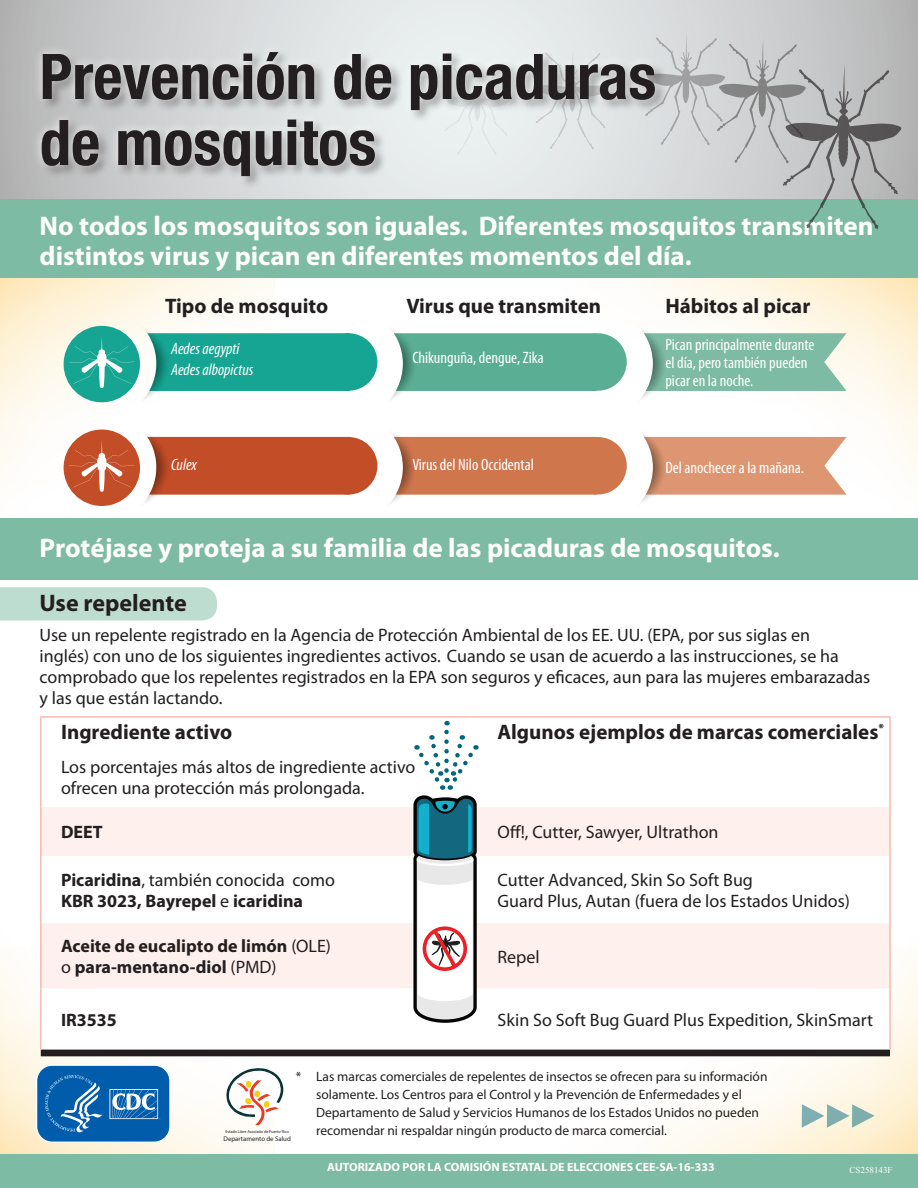
<style>
.page{position:relative;width:918px;height:1188px;background:#fff}
.page>*{position:absolute;margin:0;border:0;box-sizing:border-box;transform-origin:0 0}
.t1{font:700 condensed 63px/66px "Helvetica Neue LT Std";color:#231f20}
.t2{font:700 27px/30px "Myriad Pro";color:#fff}
.t3{font:700 24px "Myriad Pro";color:#231f20}
.H3__Third_Level_Head{font:700 21px "Myriad Pro";color:#231f20}
.B1__Body_Text{font:18px/21px "Myriad Pro";color:#231f20}
.B1__Body_Text-2{font:700 18px/21px "Myriad Pro";color:#231f20}
.B1__Body_Text-3{font:condensed 16.5px/18px "Myriad Pro";color:#fff}
.B1__Body_Text-4{font:italic condensed 16.5px/21px "Myriad Pro";color:#fff}
.t4{font:13.5px/18px "Myriad Pro";color:#231f20}
.B1__Body_Text-5{font:700 12px "Myriad Pro";color:#fff}
.t5{font:9px "Times New Roman";color:#fff}
.t6{font:6.75px "Myriad Pro";color:#231f20}
.t7{font:4.2px "Myriad Pro";color:#231f20}
.s1{font-weight:400}
</style>
<div class="page">
<img style="left:0;top:278px;width:265px;height:343px">
<img style="left:354px;top:278px;width:564px;height:228px">
<div style="left:0;top:587px;width:217px;height:33px;background:#beddd1"></div>
<svg style="left:0;top:0;width:918px;height:199px;background:#d0d2d3"></svg>
<div style="left:0;top:199px;width:918px;height:79px;background:#7dbba4"></div>
<div style="left:0;top:518px;width:918px;height:62px;background:#7dbba4"></div>
<div style="left:64px;top:430px;width:76px;height:76px;background:#c24d27;border-radius:50%"></div>
<svg style="left:69px;top:427px;width:295px;height:81px"></svg>
<div style="left:64px;top:326px;width:76px;height:76px;background:#15a592;border-radius:50%"></div>
<svg style="left:69px;top:323px;width:274px;height:81px"></svg>
<svg style="left:382px;top:427px;width:234px;height:79px"></svg>
<svg style="left:382px;top:323px;width:215px;height:81px"></svg>
<svg style="left:632px;top:427px;width:215px;height:79px"></svg>
<svg style="left:632px;top:323px;width:215px;height:81px"></svg>
<div style="left:320px;top:333px;width:57px;height:58px;background:#15a592;border-radius:50%"></div>
<div style="left:569px;top:333px;width:58px;height:58px;background:#59ae93;border-radius:50%"></div>
<div style="left:320px;top:437px;width:57px;height:57px;background:#c24d27;border-radius:50%"></div>
<div style="left:569px;top:437px;width:58px;height:57px;background:#cf764d;border-radius:50%"></div>
<div style="left:0;top:1155px;width:918px;height:33px;background:#7dbba4"></div>
<svg style="left:35px;top:1064px;width:136px;height:79px;background:#307ab9"></svg>
<div style="left:42px;top:807px;width:847px;height:49px;background:#fef0ed"></div>
<svg style="left:41px;top:923px;width:849px;height:127px;fill:#fef0ed"></svg>
<div style="left:41px;top:1050px;width:849px;height:6px;background:#231f20"></div>
<hr style="left:40px;top:807px;width:2px;height:49px;background:#fabab0">
<hr style="left:889px;top:807px;width:2px;height:49px;background:#fabab0">
<hr style="left:40px;top:856px;width:2px;height:67px;background:#fabab0">
<hr style="left:889px;top:856px;width:2px;height:67px;background:#fabab0">
<hr style="left:40px;top:923px;width:2px;height:65px;background:#fabab0">
<hr style="left:889px;top:923px;width:2px;height:65px;background:#fabab0">
<hr style="left:40px;top:989px;width:2px;height:61px;background:#fabab0">
<hr style="left:889px;top:989px;width:2px;height:61px;background:#fabab0">
<hr style="left:40px;top:716px;width:431px;height:2px;background:#fabab0">
<hr style="left:40px;top:718px;width:2px;height:89px;background:#fabab0">
<hr style="left:471px;top:716px;width:420px;height:2px;background:#fabab0">
<hr style="left:889px;top:718px;width:2px;height:89px;background:#fabab0">
<svg style="left:802px;top:1104px;width:73px;height:24px;background:#c4d4c9"></svg>
<div style="left:38px;top:49px;width:630px;height:140px;background:#231f20;opacity:.45"></div>
<div style="left:32px;top:43px;width:632px;height:142px;background:#fff;opacity:.75"></div>
<svg style="left:413px;top:721px;width:66px;height:302px"></svg>
<svg style="left:645px;top:33px;width:256px;height:196px;background:#b4bfbc"></svg>
<svg style="left:536px;top:49px;width:72px;height:100px;background:#d7dada"></svg>
<svg style="left:444px;top:64px;width:65px;height:91px;background:#dee2e2"></svg>
<svg style="left:225px;top:1068px;width:59px;height:57px"></svg>
<p class="t1" style="left:40px;top:43px;width:618px">Prevención de picaduras de mosquitos</p>
<p class="t2" style="left:40px;top:211px;width:836px">No todos los mosquitos son iguales. Diferentes mosquitos transmiten distintos virus y pican en diferentes momentos del día.</p>
<p class="H3__Third_Level_Head" style="left:165px;top:294px;width:165px">Tipo de mosquito</p>
<p class="B1__Body_Text-4" style="left:171px;top:339px;width:84px">Aedes aegypti<br>Aedes albopictus</p>
<p class="H3__Third_Level_Head" style="left:665px;top:294px;width:146px">Hábitos al picar</p>
<p class="B1__Body_Text-3" style="left:665px;top:336px;width:151px">Pican principalmente durante el día, pero también pueden picar en la noche.</p>
<p class="H3__Third_Level_Head" style="left:406px;top:294px;width:196px">Virus que transmiten</p>
<p class="B1__Body_Text-3" style="left:412px;top:349px;width:133px">Chikunguña, dengue, Zika</p>
<p class="B1__Body_Text-4" style="left:171px;top:454px;width:27px">Culex</p>
<p class="B1__Body_Text-3" style="left:412px;top:456px;width:123px">Virus del Nilo Occidental</p>
<p class="B1__Body_Text-3" style="left:665px;top:459px;width:140px">Del anochecer a la mañana.</p>
<p class="t2" style="left:40px;top:533px;width:742px">Protéjase y proteja a su familia de las picaduras de mosquitos.</p>
<p class="t3" style="left:40px;top:590px;width:149px">Use repelente</p>
<p class="B1__Body_Text" style="left:40px;top:625px;width:832px">Use un repelente registrado en la Agencia de Protección Ambiental de los EE. UU. (EPA, por sus siglas en<br>inglés) con uno de los siguientes ingredientes activos. Cuando se usan de acuerdo a las instrucciones, se ha comprobado que los repelentes registrados en la EPA son seguros y eficaces, aun para las mujeres embarazadas y las que están lactando.</p>
<p class="H3__Third_Level_Head" style="left:61px;top:720px;width:173px">Ingrediente activo</p>
<p class="B1__Body_Text" style="left:61px;top:757px;width:356px">Los porcentajes más altos de ingrediente activo ofrecen una protección más prolongada.</p>
<p class="H3__Third_Level_Head" style="left:498px;top:721px;width:388px">Algunos ejemplos de marcas comerciales<sup>*</sup></p>
<p class="B1__Body_Text-2" style="left:61px;top:822px;width:43px">DEET</p>
<p class="B1__Body_Text" style="left:498px;top:822px;width:223px">Off!, Cutter, Sawyer, Ultrathon</p>
<p class="B1__Body_Text-2" style="left:61px;top:870px;width:276px">Picaridina<span class="s1">, también conocida como<br></span>KBR 3023, Bayrepel <span class="s1">e</span> icaridina</p>
<p class="B1__Body_Text" style="left:498px;top:870px;width:354px">Cutter Advanced, Skin So Soft Bug<br>Guard Plus, Autan (fuera de los Estados Unidos)</p>
<p class="B1__Body_Text-2" style="left:61px;top:936px;width:272px">Aceite de eucalipto de limón <span class="s1">(OLE) o</span> para-mentano-diol <span class="s1">(PMD)</span></p>
<p class="B1__Body_Text" style="left:498px;top:946px;width:44px">Repel</p>
<p class="B1__Body_Text-2" style="left:61px;top:1010px;width:57px">IR3535</p>
<p class="B1__Body_Text" style="left:498px;top:1010px;width:377px">Skin So Soft Bug Guard Plus Expedition, SkinSmart</p>
<p class="t4" style="left:316px;top:1067px;width:453px;text-indent:-20px">* Las marcas comerciales de repelentes de insectos se ofrecen para su información solamente. Los Centros para el Control y la Prevención de Enfermedades y el Departamento de Salud y Servicios Humanos de los Estados Unidos no pueden recomendar ni respaldar ningún producto de marca comercial.</p>
<p class="B1__Body_Text-5" style="left:327px;top:1160px;width:389px">AUTORIZADO POR LA COMISIÓN ESTATAL DE ELECCIONES CEE-SA-16-333</p>
<p class="t7" style="left:225px;top:1129px;width:65px">Estado Libre Asociado de Puerto Rico</p>
<p class="t6" style="left:224px;top:1134px;width:69px">Departamento de Salud</p>
<p class="t5" style="left:849px;top:1164px;width:45px">CS258143F</p>
</div>
